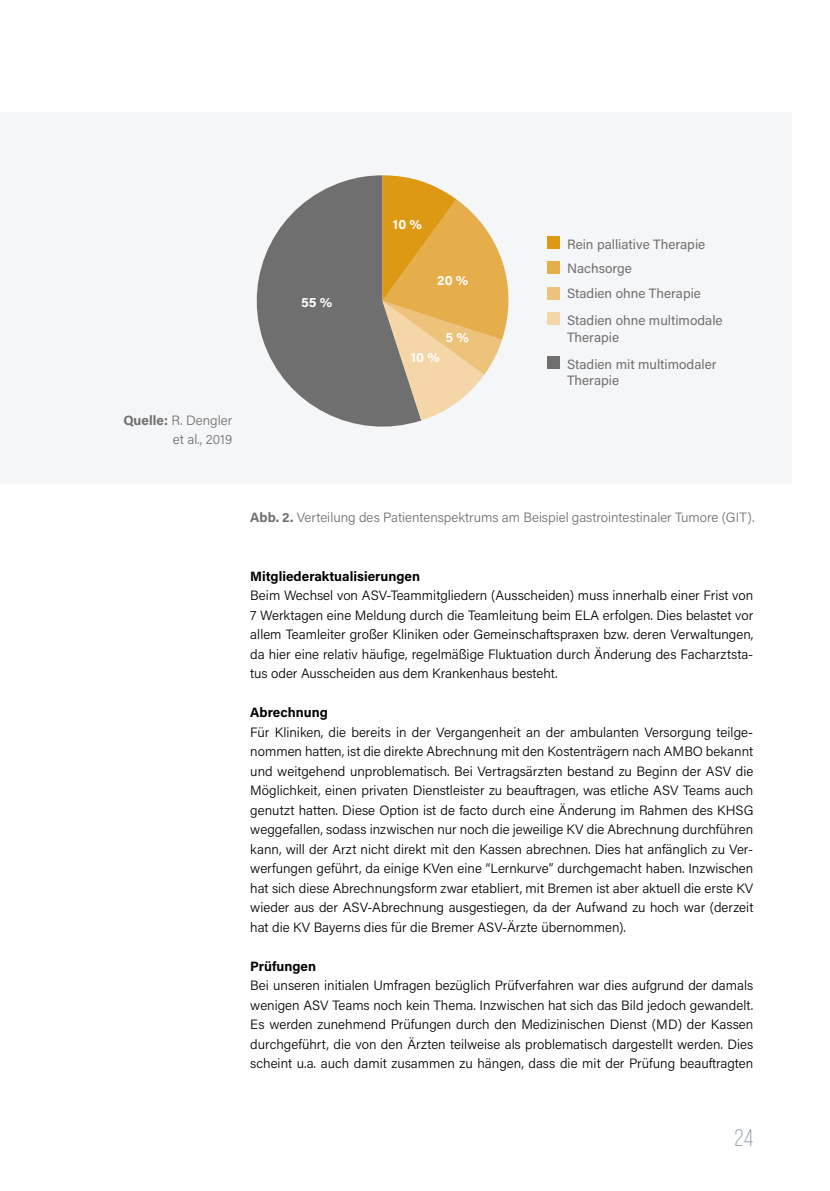
<style>
.page{position:relative;width:830px;height:1191px;background:#fff}
.page>*{position:absolute;margin:0;border:0;box-sizing:border-box;transform-origin:0 0}
.t1{font:24px "Bebas Neue";color:#9da9b6}
.t2{font:300 13.5px/19.5px "Acumin Pro";color:#000;text-align:justify}
.t3{font:13.5px/27px "Acumin Pro";color:#706f6f}
.t4{font:300 13.5px/19.5px "Acumin Pro";color:#706f6f;text-align:right}
.t5{font:700 13.5px "Acumin Pro";color:#000}
.t6{font:700 13.5px "Acumin Pro";color:#fff}
.s1{font-weight:700}
</style>
<div class="page">
<div style="left:0;top:112px;width:791px;height:372px;background:#f5f6f8"></div>
<div style="left:546px;top:287px;width:13px;height:13px;background:#edc27b"></div>
<div style="left:546px;top:312px;width:13px;height:13px;background:#f4d6a9"></div>
<div style="left:546px;top:356px;width:13px;height:13px;background:#706f6f"></div>
<div style="left:546px;top:236px;width:13px;height:13px;background:#de9914"></div>
<div style="left:546px;top:261px;width:13px;height:13px;background:#e6ad4b"></div>
<svg style="left:256px;top:175px;width:165px;height:252px;fill:#706f6f"></svg>
<svg style="left:382px;top:175px;width:127px;height:245px"></svg>
<p class="t4" style="left:123px;top:410px;width:110px"><span class="s1">Quelle:</span> R. Dengler et al., 2019</p>
<p class="t6" style="left:301px;top:292px;width:33px">55 %</p>
<p class="t6" style="left:393px;top:215px;width:31px">10 %</p>
<p class="t6" style="left:437px;top:271px;width:33px">20 %</p>
<p class="t6" style="left:445px;top:327px;width:25px">5 %</p>
<p class="t6" style="left:410px;top:348px;width:31px">10 %</p>
<p class="t3" style="left:566px;top:232px;width:140px;line-height:24.2px">Rein palliative Therapie<br>Nachsorge</p>
<p class="t3" style="left:566px;top:279px;width:157px">Stadien ohne Therapie<br>Stadien ohne multimodale</p>
<p class="t3" style="left:566px;top:323px;width:151px">Therapie<br>Stadien mit multimodaler</p>
<p class="t3" style="left:566px;top:366px;width:54px">Therapie</p>
<p class="t4" style="left:250px;top:507px;width:505px"><span class="s1">Abb. 2.</span> Verteilung des Patientenspektrums am Beispiel gastrointestinaler Tumore (GIT).</p>
<p class="t5" style="left:250px;top:566px;width:171px">Mitgliederaktualisierungen</p>
<p class="t2" style="left:250px;top:585px;width:504px">Beim Wechsel von ASV-Teammitgliedern (Ausscheiden) muss innerhalb einer Frist von 7 Werktagen eine Meldung durch die Teamleitung beim ELA erfolgen. Dies belastet vor allem Teamleiter großer Kliniken oder Gemeinschaftspraxen bzw. deren Verwaltungen, da hier eine relativ häufige, regelmäßige Fluktuation durch Änderung des Facharztsta&shy;tus oder Ausscheiden aus dem Krankenhaus besteht.</p>
<p class="t5" style="left:250px;top:703px;width:79px">Abrechnung</p>
<p class="t2" style="left:250px;top:721px;width:504px">Für Kliniken, die bereits in der Vergangenheit an der ambulanten Versorgung teilge&shy;nommen hatten, ist die direkte Abrechnung mit den Kostenträgern nach AMBO bekannt und weitgehend unproblematisch. Bei Vertragsärzten bestand zu Beginn der ASV die Möglichkeit, einen privaten Dienstleister zu beauftragen, was etliche ASV Teams auch genutzt hatten. Diese Option ist de facto durch eine Änderung im Rahmen des KHSG weggefallen, sodass inzwischen nur noch die jeweilige KV die Abrechnung durchführen kann, will der Arzt nicht direkt mit den Kassen abrechnen. Dies hat anfänglich zu Ver&shy;werfungen geführt, da einige KVen eine “Lernkurve” durchgemacht haben. Inzwischen hat sich diese Abrechnungsform zwar etabliert, mit Bremen ist aber aktuell die erste KV wieder aus der ASV-Abrechnung ausgestiegen, da der Aufwand zu hoch war (derzeit hat die KV Bayerns dies für die Bremer ASV-Ärzte übernommen).</p>
<p class="t5" style="left:250px;top:956px;width:67px">Prüfungen</p>
<p class="t2" style="left:250px;top:975px;width:504px">Bei unseren initialen Umfragen bezüglich Prüfverfahren war dies aufgrund der damals wenigen ASV Teams noch kein Thema. Inzwischen hat sich das Bild jedoch gewandelt.<br>Es werden zunehmend Prüfungen durch den Medizinischen Dienst (MD) der Kassen durchgeführt, die von den Ärzten teilweise als problematisch dargestellt werden. Dies scheint u.a. auch damit zusammen zu hängen, dass die mit der Prüfung beauftragten</p>
<h1 class="t1" style="left:734px;top:1125px;width:20px">24</h1>
</div>
